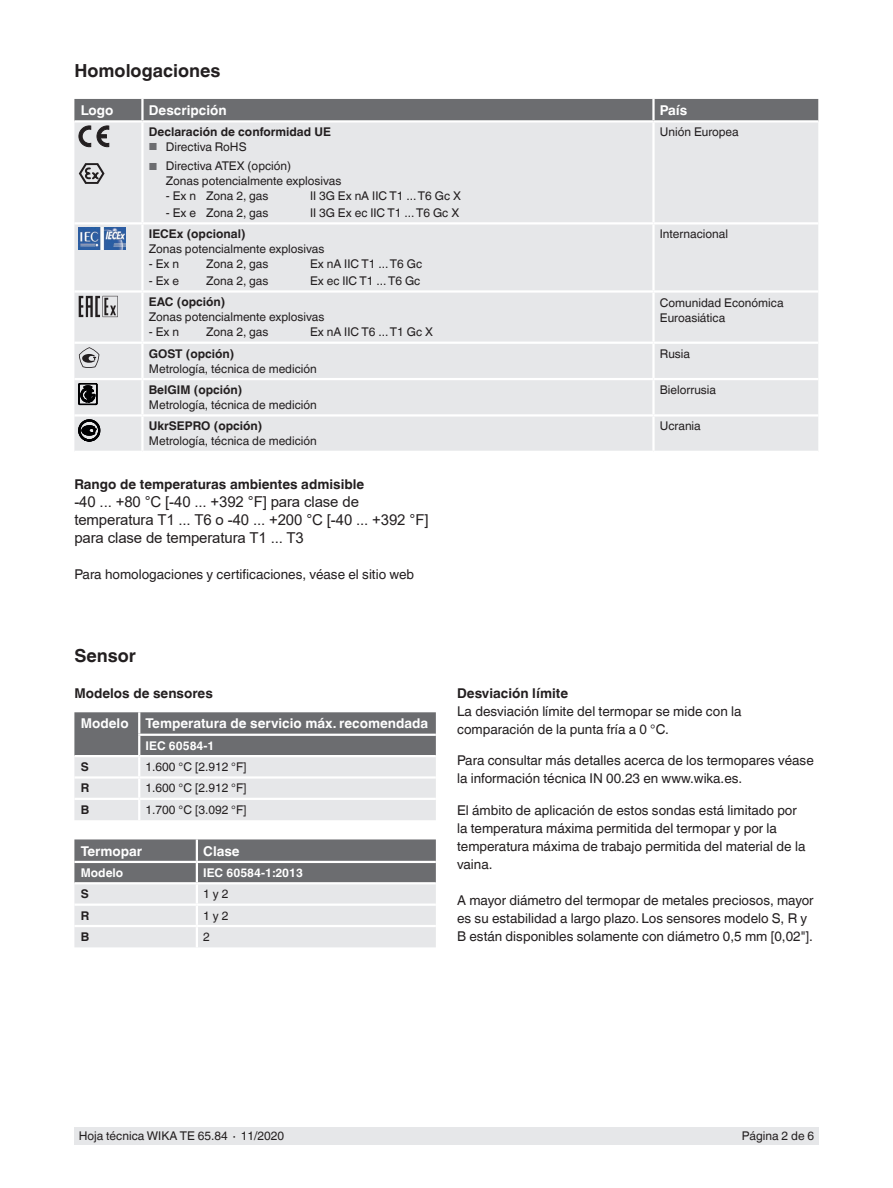
<style>
.page{position:relative;width:893px;height:1188px;background:#fff}
.page>*{position:absolute;margin:0;border:0;box-sizing:border-box;transform-origin:0 0}
.t1{font:700 18px "Helvetica World";color:#231f20}
.t2{font:15px/18px "Arial";letter-spacing:-.01em;color:#231f20}
.t3{font:13.5px/18px "Helvetica World";color:#231f20}
.t4{font:700 13.5px "Helvetica World";color:#fff}
.t5{font:700 13.5px "Helvetica World";color:#231f20}
.t6{font:12px/15px "Helvetica World";color:#231f20}
.t7{font:700 12px "Helvetica World";color:#231f20}
.t8{font:700 12px "Helvetica World";color:#fff}
.s1{font-size:10.2px;color:#6c6d70}
</style>
<div class="page">
<div style="left:74px;top:1128px;width:745px;height:17px;background:#e6e7e9"></div>
<svg style="left:74px;top:712px;width:362px;height:108px;background:#babbbd"></svg>
<hr style="left:74px;top:755px;width:65px;height:2px;background:#fff">
<svg style="left:74px;top:839px;width:362px;height:108px;background:#b7b8bb"></svg>
<hr style="left:74px;top:925px;width:123px;height:2px;background:#fff">
<hr style="left:197px;top:925px;width:239px;height:2px;background:#fff">
<hr style="left:196px;top:927px;width:2px;height:20px;background:#fff">
<hr style="left:74px;top:882px;width:123px;height:2px;background:#fff">
<hr style="left:197px;top:882px;width:239px;height:2px;background:#fff">
<hr style="left:196px;top:839px;width:2px;height:22px;background:#fff">
<hr style="left:197px;top:861px;width:239px;height:2px;background:#fff">
<div style="left:74px;top:147px;width:744px;height:304px;background:#e6e7e9"></div>
<hr style="left:142px;top:290px;width:511px;height:3px;background:#fff">
<hr style="left:142px;top:342px;width:511px;height:2px;background:#fff">
<hr style="left:141px;top:380px;width:3px;height:34px;background:#fff">
<hr style="left:652px;top:380px;width:3px;height:34px;background:#fff">
<hr style="left:142px;top:414px;width:511px;height:3px;background:#fff">
<hr style="left:141px;top:417px;width:3px;height:34px;background:#fff">
<hr style="left:653px;top:414px;width:165px;height:3px;background:#fff">
<hr style="left:652px;top:417px;width:3px;height:34px;background:#fff">
<hr style="left:74px;top:414px;width:68px;height:3px;background:#fff">
<hr style="left:74px;top:378px;width:68px;height:2px;background:#fff">
<hr style="left:142px;top:378px;width:511px;height:2px;background:#fff">
<hr style="left:653px;top:378px;width:165px;height:2px;background:#fff">
<hr style="left:74px;top:222px;width:68px;height:3px;background:#fff">
<hr style="left:142px;top:222px;width:511px;height:3px;background:#fff">
<hr style="left:653px;top:222px;width:165px;height:3px;background:#fff">
<hr style="left:74px;top:290px;width:68px;height:3px;background:#fff">
<hr style="left:653px;top:290px;width:165px;height:3px;background:#fff">
<hr style="left:653px;top:342px;width:165px;height:2px;background:#fff">
<hr style="left:74px;top:342px;width:68px;height:2px;background:#fff">
<hr style="left:652px;top:123px;width:3px;height:99px;background:#fff">
<hr style="left:652px;top:225px;width:3px;height:65px;background:#fff">
<hr style="left:141px;top:123px;width:3px;height:99px;background:#fff">
<hr style="left:141px;top:225px;width:3px;height:65px;background:#fff">
<hr style="left:652px;top:293px;width:3px;height:49px;background:#fff">
<hr style="left:652px;top:344px;width:3px;height:34px;background:#fff">
<hr style="left:141px;top:293px;width:3px;height:49px;background:#fff">
<hr style="left:141px;top:344px;width:3px;height:34px;background:#fff">
<svg style="left:74px;top:99px;width:744px;height:48px;background:#afb0b2"></svg>
<svg style="left:79px;top:163px;width:26px;height:21px"></svg>
<img style="left:79px;top:228px;width:47px;height:21px">
<svg style="left:79px;top:296px;width:39px;height:21px"></svg>
<svg style="left:79px;top:347px;width:20px;height:21px"></svg>
<svg style="left:79px;top:383px;width:18px;height:22px"></svg>
<svg style="left:79px;top:420px;width:21px;height:21px"></svg>
<h1 class="t1" style="left:74px;top:60px;width:148px">Homologaciones</h1>
<p class="t4" style="left:81px;top:102px;width:34px">Logo</p>
<p class="t4" style="left:149px;top:102px;width:79px">Descripción</p>
<p class="t4" style="left:660px;top:102px;width:29px">País</p>
<p class="t7" style="left:149px;top:125px;width:184px">Declaración de conformidad UE</p>
<p class="t6" style="left:149px;top:139px;width:99px"><span class="s1">■</span> Directiva RoHS</p>
<p class="t6" style="left:166px;top:159px;width:177px;text-indent:-17px"><span class="s1">■</span> Directiva ATEX (opción)<br>Zonas potencialmente explosivas</p>
<p class="t6" style="left:166px;top:188px;width:104px">- Ex n Zona 2, gas</p>
<p class="t6" style="left:310px;top:188px;width:153px">II 3G Ex nA IIC T1 ... T6 Gc X</p>
<p class="t6" style="left:166px;top:205px;width:104px">- Ex e Zona 2, gas</p>
<p class="t6" style="left:310px;top:205px;width:151px">II 3G Ex ec IIC T1 ... T6 Gc X</p>
<p class="t6" style="left:660px;top:125px;width:81px">Unión Europea</p>
<p class="t7" style="left:149px;top:227px;width:98px">IECEx (opcional)</p>
<p class="t6" style="left:149px;top:242px;width:177px">Zonas potencialmente explosivas</p>
<p class="t6" style="left:149px;top:256px;width:32px">- Ex n</p>
<p class="t6" style="left:206px;top:256px;width:64px">Zona 2, gas</p>
<p class="t6" style="left:310px;top:256px;width:114px">Ex nA IIC T1 ... T6 Gc</p>
<p class="t6" style="left:149px;top:273px;width:32px">- Ex e</p>
<p class="t6" style="left:206px;top:273px;width:64px">Zona 2, gas</p>
<p class="t6" style="left:310px;top:273px;width:112px">Ex ec IIC T1 ... T6 Gc</p>
<p class="t6" style="left:660px;top:227px;width:70px">Internacional</p>
<p class="t7" style="left:149px;top:295px;width:78px">EAC (opción)</p>
<p class="t6" style="left:149px;top:310px;width:177px">Zonas potencialmente explosivas</p>
<p class="t6" style="left:149px;top:324px;width:32px">- Ex n</p>
<p class="t6" style="left:206px;top:325px;width:64px">Zona 2, gas</p>
<p class="t6" style="left:310px;top:325px;width:125px">Ex nA IIC T6 ... T1 Gc X</p>
<p class="t6" style="left:660px;top:295px;width:125px">Comunidad Económica<br>Euroasiática</p>
<p class="t7" style="left:149px;top:347px;width:87px">GOST (opción)</p>
<p class="t6" style="left:149px;top:361px;width:170px">Metrología, técnica de medición</p>
<p class="t6" style="left:660px;top:346px;width:32px">Rusia</p>
<p class="t7" style="left:149px;top:383px;width:95px">BelGIM (opción)</p>
<p class="t6" style="left:149px;top:397px;width:170px">Metrología, técnica de medición</p>
<p class="t6" style="left:660px;top:382px;width:58px">Bielorrusia</p>
<p class="t7" style="left:149px;top:419px;width:115px">UkrSEPRO (opción)</p>
<p class="t6" style="left:149px;top:434px;width:170px">Metrología, técnica de medición</p>
<p class="t6" style="left:660px;top:419px;width:42px">Ucrania</p>
<p class="t5" style="left:74px;top:476px;width:291px">Rango de temperaturas ambientes admisible</p>
<p class="t2" style="left:74px;top:493px;width:356px">-40 ... +80 °C [-40 ... +392 °F] para clase de temperatura T1 ... T6 o -40 ... +200 °C [-40 ... +392 °F] para clase de temperatura T1 ... T3</p>
<p class="t3" style="left:74px;top:565px;width:341px">Para homologaciones y certificaciones, véase el sitio web</p>
<h1 class="t1" style="left:74px;top:645px;width:63px">Sensor</h1>
<p class="t5" style="left:74px;top:685px;width:140px">Modelos de sensores</p>
<p class="t4" style="left:81px;top:716px;width:49px">Modelo</p>
<p class="t4" style="left:146px;top:716px;width:284px">Temperatura de servicio máx. recomendada</p>
<p class="t8" style="left:146px;top:739px;width:70px">IEC 60584-1</p>
<p class="t7" style="left:81px;top:760px;width:10px">S</p>
<p class="t6" style="left:146px;top:759px;width:102px">1.600 °C [2.912 °F]</p>
<p class="t7" style="left:81px;top:781px;width:10px">R</p>
<p class="t6" style="left:146px;top:781px;width:102px">1.600 °C [2.912 °F]</p>
<p class="t7" style="left:81px;top:803px;width:10px">B</p>
<p class="t6" style="left:146px;top:802px;width:102px">1.700 °C [3.092 °F]</p>
<p class="t4" style="left:81px;top:843px;width:63px">Termopar</p>
<p class="t4" style="left:203px;top:843px;width:38px">Clase</p>
<p class="t8" style="left:81px;top:866px;width:44px">Modelo</p>
<p class="t8" style="left:203px;top:866px;width:101px">IEC 60584-1:2013</p>
<p class="t7" style="left:81px;top:887px;width:10px">S</p>
<p class="t6" style="left:203px;top:887px;width:27px">1 y 2</p>
<p class="t7" style="left:81px;top:909px;width:10px">R</p>
<p class="t6" style="left:203px;top:908px;width:27px">1 y 2</p>
<p class="t7" style="left:81px;top:930px;width:10px">B</p>
<p class="t6" style="left:203px;top:929px;width:8px">2</p>
<p class="t5" style="left:457px;top:685px;width:112px">Desviación límite</p>
<p class="t3" style="left:457px;top:702px;width:286px">La desviación límite del termopar se mide con la comparación de la punta fría a 0 °C.</p>
<p class="t3" style="left:457px;top:751px;width:358px">Para consultar más detalles acerca de los termopares véase la información técnica IN 00.23 en www.wika.es.</p>
<p class="t3" style="left:457px;top:801px;width:350px">El ámbito de aplicación de estos sondas está limitado por la temperatura máxima permitida del termopar y por la temperatura máxima de trabajo permitida del material de la vaina.</p>
<p class="t3" style="left:457px;top:891px;width:358px">A mayor diámetro del termopar de metales preciosos, mayor es su estabilidad a largo plazo. Los sensores modelo S, R y<br>B están disponibles solamente con diámetro 0,5 mm [0,02"].</p>
<p class="t6" style="left:79px;top:1129px;width:207px">Hoja técnica WIKA TE 65.84 ∙ 11/2020</p>
<p class="t6" style="left:742px;top:1129px;width:74px">Página 2 de 6</p>
</div>
